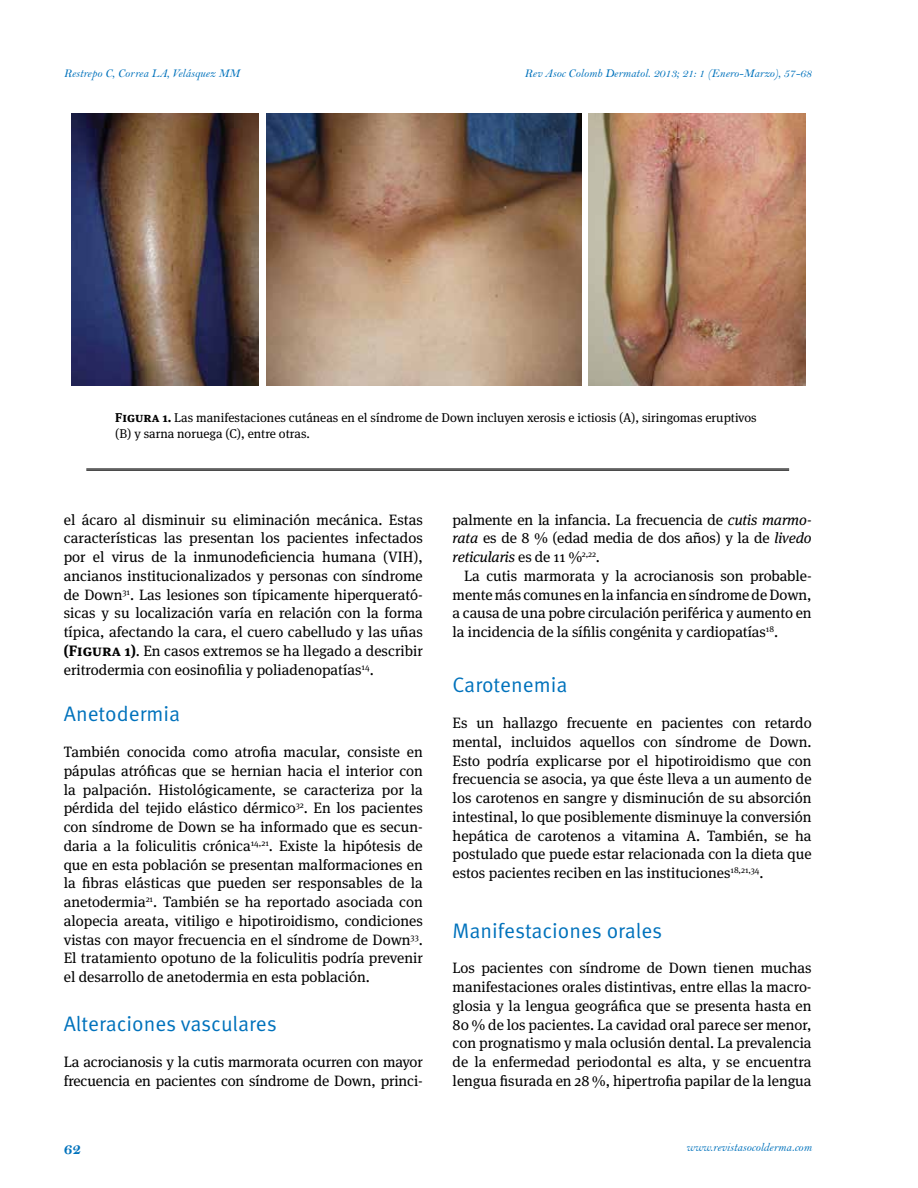
<style>
.page{position:relative;width:918px;height:1188px;background:#fff}
.page>*{position:absolute;margin:0;border:0;box-sizing:border-box;transform-origin:0 0}
.t1{font:21px "Meta Pro";color:#0072bc}
.t2{font:16.5px "Bell MT Bold";color:#0072bc}
.t3{font:15px/18.8px "Meta Serif OT";letter-spacing:-.005em;color:#000;text-align:justify}
.t4{font:12.75px/15.8px "Meta Serif OT";color:#000}
.t5{font:12px "Bell MT Italic";color:#0072bc}
.s1{font-weight:700}
.s2{font-style:italic}
</style>
<div class="page">
<hr style="left:86px;top:469px;width:703px;height:1px;background:#000">
<hr style="left:86px;top:470px;width:703px;height:1px;background:#000">
<img style="left:71px;top:113px;width:188px;height:273px">
<img style="left:266px;top:113px;width:315px;height:273px">
<img style="left:588px;top:113px;width:217px;height:273px">
<p class="t5" style="left:64px;top:66px;width:177px">Restrepo C, Correa LA, Velásquez MM</p>
<p class="t5" style="left:525px;top:66px;width:289px">Rev Asoc Colomb Dermatol. 2013; 21: 1 (Enero-Marzo), 57-68</p>
<p class="t4" style="left:115px;top:410px;width:643px"><span class="s1">Figura 1.</span> Las manifestaciones cutáneas en el síndrome de Down incluyen xerosis e ictiosis (A), siringomas eruptivos (B) y sarna noruega (C), entre otras.</p>
<p class="t3" style="left:64px;top:510px;width:361px">el ácaro al disminuir su eliminación mecánica. Estas características las presentan los pacientes infectados por el virus de la inmunodeficiencia humana (VIH), ancianos institucionalizados y personas con síndrome de Down<sup>31</sup>. Las lesiones son típicamente hiperquerató&shy;sicas y su localización varía en relación con la forma típica, afectando la cara, el cuero cabelludo y las uñas <span class="s1">(Figura 1)</span>. En casos extremos se ha llegado a describir eritrodermia con eosinofilia y poliadenopatías<sup>14</sup>.</p>
<h1 class="t1" style="left:64px;top:701px;width:118px">Anetodermia</h1>
<p class="t3" style="left:64px;top:743px;width:361px">También conocida como atrofia macular, consiste en pápulas atróficas que se hernian hacia el interior con la palpación. Histológicamente, se caracteriza por la pérdida del tejido elástico dérmico<sup>32</sup>. En los pacientes con síndrome de Down se ha informado que es secun&shy;daria a la foliculitis crónica<sup>14,21</sup>. Existe la hipótesis de que en esta población se presentan malformaciones en la fibras elásticas que pueden ser responsables de la anetodermia<sup>21</sup>. También se ha reportado asociada con alopecia areata, vitiligo e hipotiroidismo, condiciones vistas con mayor frecuencia en el síndrome de Down<sup>33</sup>.<br>El tratamiento opotuno de la foliculitis podría prevenir el desarrollo de anetodermia en esta población.</p>
<h1 class="t1" style="left:64px;top:1011px;width:215px">Alteraciones vasculares</h1>
<p class="t3" style="left:64px;top:1053px;width:361px">La acrocianosis y la cutis marmorata ocurren con mayor frecuencia en pacientes con síndrome de Down, princi-</p>
<p class="t3" style="left:453px;top:510px;width:361px">palmente en la infancia. La frecuencia de <span class="s2">cutis marmo&shy;rata</span> es de 8 % (edad media de dos años) y la de <span class="s2">livedo reticularis</span> es de 11 %<sup>2,22</sup>.</p>
<p class="t3" style="left:453px;top:567px;width:361px;text-indent:11px">La cutis marmorata y la acrocianosis son probable&shy;mente más comunes en la infancia en síndrome de Down, a causa de una pobre circulación periférica y aumento en la incidencia de la sífilis congénita y cardiopatías<sup>18</sup>.</p>
<h1 class="t1" style="left:453px;top:672px;width:116px">Carotenemia</h1>
<p class="t3" style="left:453px;top:714px;width:361px">Es un hallazgo frecuente en pacientes con retardo mental, incluidos aquellos con síndrome de Down.<br>Esto podría explicarse por el hipotiroidismo que con frecuencia se asocia, ya que éste lleva a un aumento de los carotenos en sangre y disminución de su absorción intestinal, lo que posiblemente disminuye la conversión hepática de carotenos a vitamina A. También, se ha postulado que puede estar relacionada con la dieta que estos pacientes reciben en las instituciones<sup>18,21,34</sup>.</p>
<h1 class="t1" style="left:453px;top:917px;width:211px">Manifestaciones orales</h1>
<p class="t3" style="left:453px;top:959px;width:361px">Los pacientes con síndrome de Down tienen muchas manifestaciones orales distintivas, entre ellas la macro&shy;glosia y la lengua geográfica que se presenta hasta en 80 % de los pacientes. La cavidad oral parece ser menor, con prognatismo y mala oclusión dental. La prevalencia de la enfermedad periodontal es alta, y se encuentra lengua fisurada en 28 %, hipertrofia papilar de la lengua</p>
<p class="t2" style="left:64px;top:1138px;width:19px">62</p>
<p class="t5" style="left:686px;top:1140px;width:127px">www.revistasocolderma.com</p>
</div>
